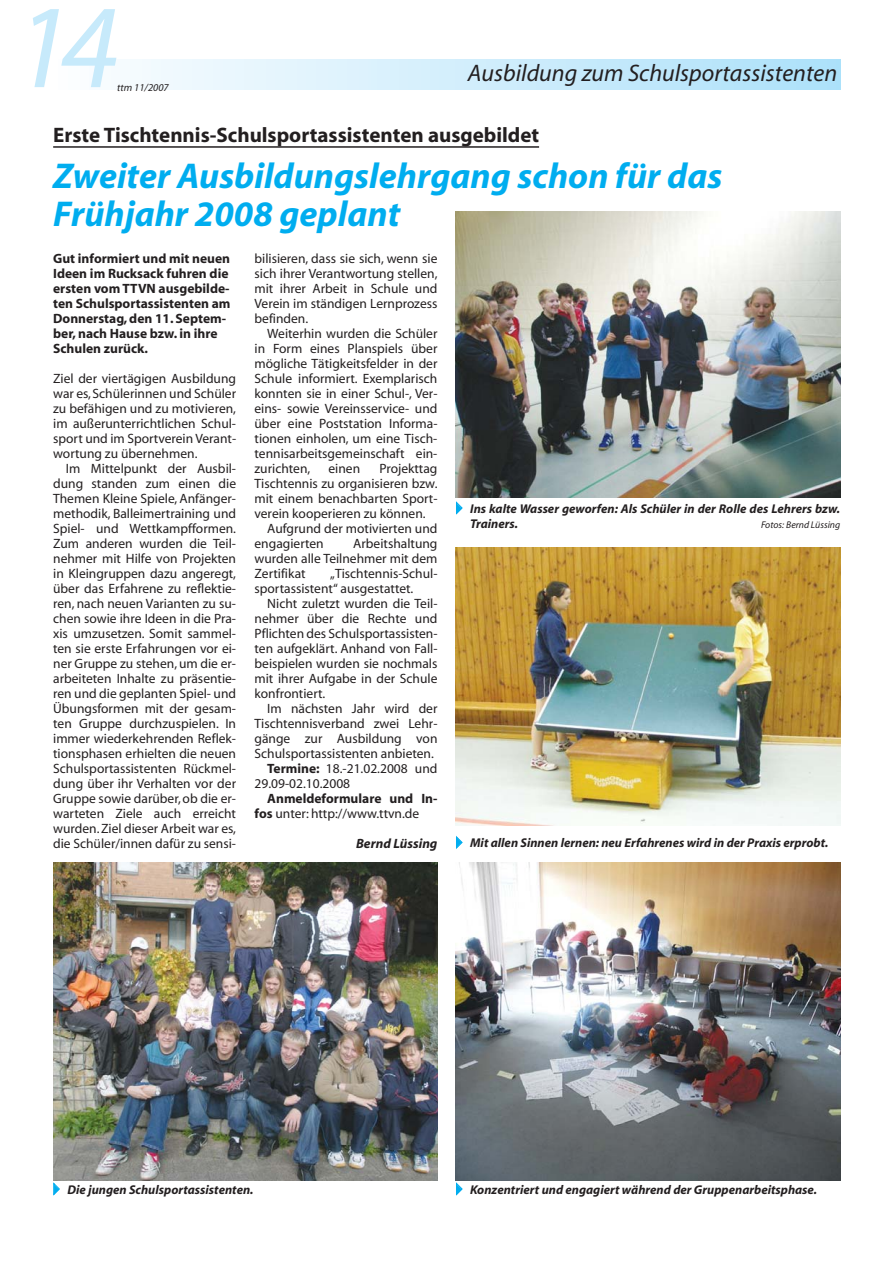
<style>
.page{position:relative;width:893px;height:1263px;background:#fff}
.page>*{position:absolute;margin:0;border:0;box-sizing:border-box;transform-origin:0 0}
.t1{font:italic 120px "Myriad";color:#c7eafb}
.t2{font:italic 700 36px/37.5px "Myriad";color:#00adef}
.t3{font:italic 24px "Myriad";color:#231f20}
.t4{font:700 21px "Myriad";color:#231f20}
.t5{font:13.5px/15px "Myriad";color:#231f20;text-align:justify}
.t6{font:700 13.5px/15px "Myriad";color:#231f20}
.t7{font:italic 700 13.5px "Myriad";color:#231f20}
.t8{font:italic 700 12.75px/15px "Myriad";color:#231f20}
.t9{font:italic 10.5px "Myriad";color:#231f20}
.t10{font:italic 9.75px "Myriad";color:#231f20}
.s1{font-family:"Newspaper Pi BT";font-weight:400;font-style:normal;color:#00adef}
.s2{font-weight:700}
.s3{font-weight:400}
</style>
<div class="page">
<div style="left:53px;top:60px;width:787px;height:29px;background:linear-gradient(to right,#fcfeff,#ace1fa)"></div>
<hr style="left:53px;top:146px;width:486px;height:2px;background:#231f20">
<img style="left:456px;top:212px;width:384px;height:285px">
<img style="left:456px;top:548px;width:384px;height:278px">
<img style="left:456px;top:863px;width:384px;height:318px">
<img style="left:53px;top:863px;width:384px;height:318px">
<h1 class="t1" style="left:13px;top:2px;width:108px">14</h1>
<h3 class="t3" style="left:468px;top:64px;width:371px">Ausbildung zum Schulsportassistenten</h3>
<p class="t9" style="left:117px;top:83px;width:53px">ttm 11/2007</p>
<h3 class="t4" style="left:53px;top:128px;width:487px">Erste Tischtennis-Schulsportassistenten ausgebildet</h3>
<h2 class="t2" style="left:53px;top:161px;width:670px">Zweiter Ausbildungslehrgang schon für das<br>Frühjahr 2008 geplant</h2>
<p class="t6" style="left:53px;top:252px;width:179px">Gut informiert und mit neuen<br>Ideen im Rucksack fuhren die ersten vom TTVN ausgebilde&shy;ten Schulsportassistenten am<br>Donnerstag, den 11. Septem&shy;ber, nach Hause bzw. in ihre<br>Schulen zurück.</p>
<p class="t5" style="left:53px;top:372px;width:184px">Ziel der viertägigen Ausbildung war es,Schülerinnen und Schüler zu befähigen und zu motivieren, im außerunterrichtlichen Schul&shy;sport und im Sportverein Verant&shy;wortung zu übernehmen.</p>
<p class="t5" style="left:53px;top:462px;width:184px;text-indent:13px">Im Mittelpunkt der Ausbil&shy;dung standen zum einen die Themen Kleine Spiele, Anfänger&shy;methodik, Balleimertraining und Spiel- und Wettkampfformen.<br>Zum anderen wurden die Teil&shy;nehmer mit Hilfe von Projekten in Kleingruppen dazu angeregt, über das Erfahrene zu reflektie&shy;ren, nach neuen Varianten zu su&shy;chen sowie ihre Ideen in die Pra&shy;xis umzusetzen. Somit sammel&shy;ten sie erste Erfahrungen vor ei&shy;ner Gruppe zu stehen, um die er&shy;arbeiteten Inhalte zu präsentie&shy;ren und die geplanten Spiel- und Übungsformen mit der gesam&shy;ten Gruppe durchzuspielen. In immer wiederkehrenden Reflek&shy;tionsphasen erhielten die neuen Schulsportassistenten Rückmel&shy;dung über ihr Verhalten vor der Gruppe sowie darüber, ob die er&shy;warteten Ziele auch erreicht wurden. Ziel dieser Arbeit war es, die Schüler/innen dafür zu sensi-</p>
<p class="t5" style="left:254px;top:252px;width:184px">bilisieren, dass sie sich, wenn sie sich ihrer Verantwortung stellen, mit ihrer Arbeit in Schule und Verein im ständigen Lernprozess befinden.</p>
<p class="t5" style="left:254px;top:327px;width:184px;text-indent:13px">Weiterhin wurden die Schüler in Form eines Planspiels über mögliche Tätigkeitsfelder in der Schule informiert. Exemplarisch konnten sie in einer Schul-, Ver&shy;eins- sowie Vereinsservice- und über eine Poststation Informa&shy;tionen einholen, um eine Tisch&shy;tennisarbeitsgemeinschaft ein&shy;zurichten,</p>
<p class="t5" style="left:328px;top:462px;width:33px">einen</p>
<p class="t5" style="left:379px;top:462px;width:60px">Projekttag</p>
<p class="t5" style="left:254px;top:477px;width:184px">Tischtennis zu organisieren bzw.</p>
<p class="t5" style="left:254px;top:492px;width:184px">mit einem benachbarten Sport-</p>
<p class="t5" style="left:254px;top:507px;width:173px">verein kooperieren zu können.</p>
<p class="t5" style="left:267px;top:522px;width:172px">Aufgrund der motivierten und</p>
<p class="t5" style="left:254px;top:537px;width:71px">engagierten</p>
<p class="t8" style="left:470px;top:502px;width:371px;text-indent:-14px"><span class="s1">-</span> Ins kalte Wasser geworfen: Als Schüler in der Rolle des Lehrers bzw.<br>Trainers.</p>
<p class="t10" style="left:761px;top:521px;width:81px">Fotos: Bernd Lüssing</p>
<p class="t5" style="left:254px;top:537px;width:184px;text-indent:99px">Arbeitshaltung wurden alle Teilnehmer mit dem Zertifikat</p>
<p class="t5" style="left:254px;top:567px;width:184px;text-indent:76px">„Tischtennis-Schul&shy;sportassistent“ ausgestattet.</p>
<p class="t5" style="left:254px;top:597px;width:184px;text-indent:13px">Nicht zuletzt wurden die Teil&shy;nehmer über die Rechte und Pflichten des Schulsportassisten&shy;ten aufgeklärt. Anhand von Fall&shy;beispielen wurden sie nochmals mit ihrer Aufgabe in der Schule konfrontiert.</p>
<p class="t5" style="left:267px;top:702px;width:172px">Im nächsten Jahr wird der</p>
<p class="t5" style="left:254px;top:717px;width:184px">Tischtennisverband zwei Lehr-</p>
<p class="t5" style="left:254px;top:732px;width:184px">gänge zur Ausbildung von</p>
<p class="t5" style="left:254px;top:747px;width:181px">Schulsportassistenten anbieten.</p>
<p class="t5" style="left:267px;top:762px;width:172px"><span class="s2">Termine:</span> 18.-21.02.2008 und</p>
<p class="t5" style="left:254px;top:777px;width:97px">29.09-02.10.2008</p>
<p class="t6" style="left:254px;top:792px;width:184px;text-indent:13px">Anmeldeformulare und In&shy;fos <span class="s3">unter: http://www.ttvn.de</span></p>
<p class="t7" style="left:356px;top:838px;width:83px">Bernd Lüssing</p>
<p class="t8" style="left:456px;top:836px;width:374px"><span class="s1">-</span> Mit allen Sinnen lernen: neu Erfahrenes wird in der Praxis erprobt.</p>
<p class="t8" style="left:53px;top:1183px;width:202px"><span class="s1">-</span> Die jungen Schulsportassistenten.</p>
<p class="t8" style="left:456px;top:1183px;width:362px"><span class="s1">-</span> Konzentriert und engagiert während der Gruppenarbeitsphase.</p>
</div>
